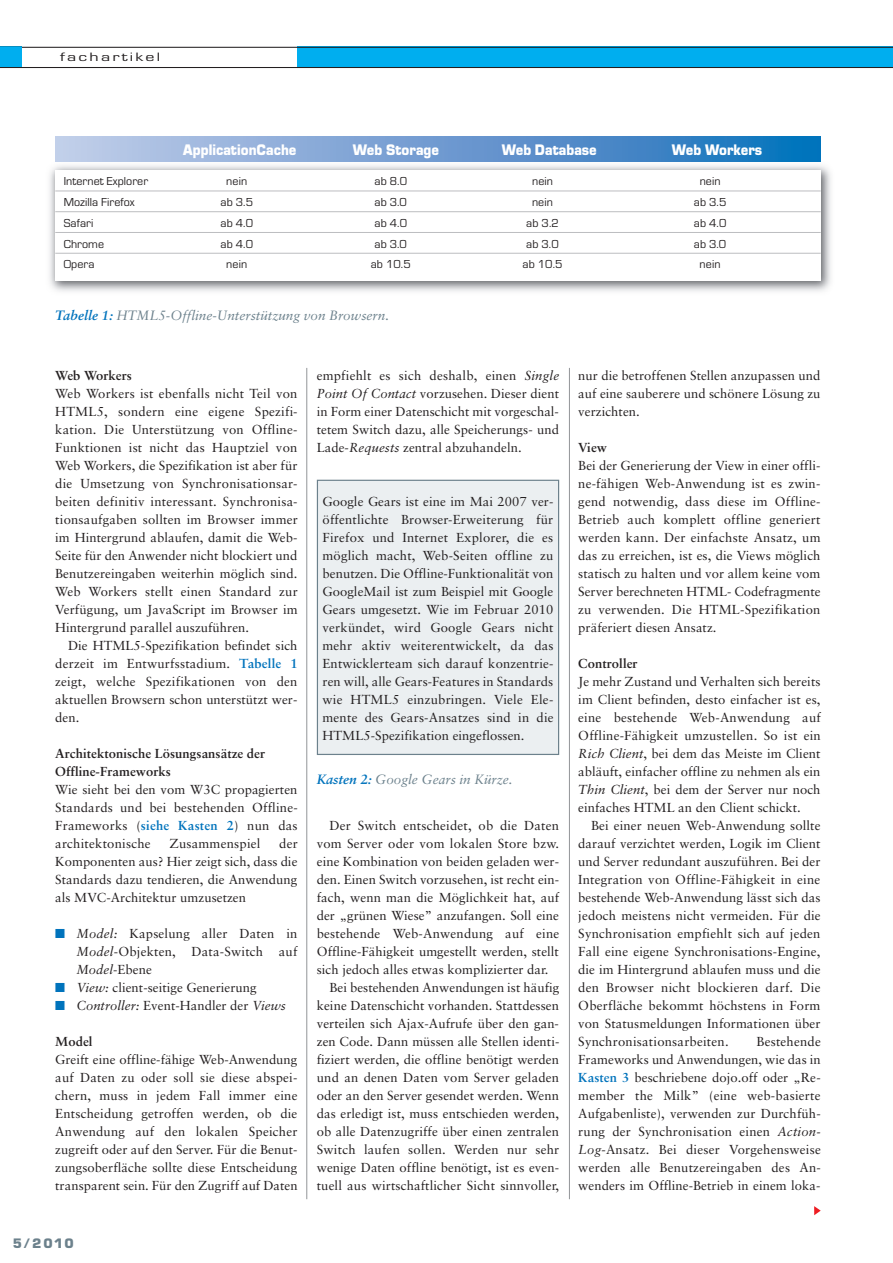
<style>
.page{position:relative;width:893px;height:1263px;background:#fff}
.page>*{position:absolute;margin:0;border:0;box-sizing:border-box;transform-origin:0 0}
.t1{font:700 15px "Eurostile BQ";color:#fff;scale:.9 1}
.t2{font:700 15px "Eurostile BQ";letter-spacing:-.02em;color:#fff;scale:.9 1}
.t3{font:italic 13.5px "Sabon";color:#6c818c}
.t4{font:700 13.5px "Eurostile BQ";color:#6c818c}
.t5{font:13.05px/18px "Sabon";letter-spacing:.005em;color:#231f20;text-align:justify}
.t6{font:700 13.05px/18px "Sabon";letter-spacing:.005em;color:#231f20}
.t7{font:italic 13.05px "Sabon";letter-spacing:.005em;color:#231f20}
.t8{font:12.6px "Eurostile";letter-spacing:.125em;color:#231f20;scale:1.43 1}
.t9{font:12px "Eurostile";letter-spacing:.005em;color:#231f20}
.s1{font-weight:700;color:#0073bc}
.s2{color:#0073bc}
.s3{font-style:italic}
.s4{font-style:normal}
</style>
<div class="page">
<hr style="left:306px;top:368px;width:1px;height:831px;background:#939598">
<hr style="left:569px;top:368px;width:1px;height:831px;background:#939598">
<svg style="left:0;top:47px;width:893px;height:21px"></svg>
<div style="left:0;top:48px;width:21px;height:19px;background:#00aeef"></div>
<svg style="left:814px;top:1206px;width:7px;height:9px"></svg>
<div style="left:318px;top:481px;width:240px;height:273px;background:#ebeff1"></div>
<div style="left:317px;top:480px;width:242px;height:275px;border:1px solid #6c818c"></div>
<img style="left:55px;top:136px;width:766px;height:24px">
<img style="left:49px;top:160px;width:782px;height:132px">
<div style="left:55px;top:170px;width:766px;height:111px;background:#fff"></div>
<hr style="left:55px;top:190px;width:766px;height:1px;background:#bcbdc0">
<hr style="left:55px;top:211px;width:766px;height:1px;background:#bcbdc0">
<hr style="left:55px;top:232px;width:766px;height:1px;background:#bcbdc0">
<hr style="left:55px;top:253px;width:766px;height:1px;background:#bcbdc0">
<p class="t8" style="left:60px;top:52px;width:71px">fachartikel</p>
<p class="t1" style="left:183px;top:144px;width:128px">ApplicationCache</p>
<p class="t1" style="left:353px;top:144px;width:97px">Web Storage</p>
<p class="t1" style="left:502px;top:144px;width:107px">Web Database</p>
<p class="t2" style="left:672px;top:144px;width:102px">Web Workers</p>
<p class="t9" style="left:64px;top:177px;width:86px">Internet Explorer</p>
<p class="t9" style="left:226px;top:177px;width:22px">nein</p>
<p class="t9" style="left:374px;top:177px;width:34px">ab 8.0</p>
<p class="t9" style="left:532px;top:177px;width:22px">nein</p>
<p class="t9" style="left:700px;top:177px;width:22px">nein</p>
<p class="t9" style="left:64px;top:198px;width:72px">Mozilla Firefox</p>
<p class="t9" style="left:220px;top:198px;width:34px">ab 3.5</p>
<p class="t9" style="left:374px;top:198px;width:34px">ab 3.0</p>
<p class="t9" style="left:532px;top:198px;width:22px">nein</p>
<p class="t9" style="left:694px;top:198px;width:34px">ab 3.5</p>
<p class="t9" style="left:64px;top:219px;width:31px">Safari</p>
<p class="t9" style="left:221px;top:219px;width:34px">ab 4.0</p>
<p class="t9" style="left:374px;top:219px;width:34px">ab 4.0</p>
<p class="t9" style="left:526px;top:219px;width:34px">ab 3.2</p>
<p class="t9" style="left:694px;top:219px;width:34px">ab 4.0</p>
<p class="t9" style="left:64px;top:240px;width:42px">Chrome</p>
<p class="t9" style="left:220px;top:240px;width:34px">ab 4.0</p>
<p class="t9" style="left:374px;top:240px;width:34px">ab 3.0</p>
<p class="t9" style="left:526px;top:240px;width:34px">ab 3.0</p>
<p class="t9" style="left:694px;top:240px;width:34px">ab 3.0</p>
<p class="t9" style="left:64px;top:260px;width:32px">Opera</p>
<p class="t9" style="left:226px;top:260px;width:22px">nein</p>
<p class="t9" style="left:371px;top:260px;width:41px">ab 10.5</p>
<p class="t9" style="left:522px;top:260px;width:41px">ab 10.5</p>
<p class="t9" style="left:700px;top:260px;width:22px">nein</p>
<p class="t3" style="left:55px;top:310px;width:335px"><span class="s1">Tabelle 1:</span> HTML5-Offline-Unterstützung von Browsern.</p>
<p class="t6" style="left:55px;top:367px;width:78px">Web Workers</p>
<p class="t5" style="left:55px;top:385px;width:244px">Web Workers ist ebenfalls nicht Teil von HTML5, sondern eine eigene Spezifi - kation. Die Unterstützung von Offline-Funktionen ist nicht das Hauptziel von Web Workers, die Spezifikation ist aber für die Umsetzung von Synchronisationsar - beiten definitiv interessant. Synchronisa - tions aufgaben sollten im Browser immer im Hintergrund ablaufen, damit die Web-Seite für den Anwender nicht blockiert und Benutzereingaben weiterhin möglich sind.<br>Web Workers stellt einen Standard zur Verfügung, um JavaScript im Browser im Hintergrund parallel auszuführen.</p>
<p class="t5" style="left:55px;top:637px;width:244px;text-indent:13px">Die HTML5-Spezifikation befindet sich derzeit im Entwurfsstadium. <span class="s1">Tabelle 1 </span>zeigt, welche Spezifikationen von den aktuellen Browsern schon unterstützt wer&shy;den.</p>
<p class="t6" style="left:55px;top:745px;width:211px">Architektonische Lösungsansätze der<br>Offline-Frameworks</p>
<p class="t5" style="left:55px;top:781px;width:244px">Wie sieht bei den vom W3C propagierten Standards und bei bestehenden Offline-Frameworks (<span class="s1">siehe Kasten 2</span>) nun das architektonische</p>
<p class="t5" style="left:55px;top:835px;width:244px;text-indent:224px">der Kompo nenten aus? Hier zeigt sich, dass die Standards dazu tendieren, die Anwendung als MVC-Architektur umzusetzen</p>
<p class="t5" style="left:77px;top:925px;width:222px;text-indent:-21px"><span class="s2">■</span> <span class="s3">Model:</span> Kapselung aller Daten in <span class="s3">Model</span>-Objekten, Data-Switch auf <span class="s3">Mo del</span>-Ebene</p>
<p class="t5" style="left:55px;top:979px;width:203px"><span class="s2">■</span> <span class="s3">View:</span> client-seitige Generierung</p>
<p class="t7" style="left:55px;top:1000px;width:232px"><span class="s2">■</span> Controller: <span class="s4">Event-Handler der</span> Views</p>
<p class="t6" style="left:55px;top:1033px;width:39px">Model</p>
<p class="t5" style="left:55px;top:1051px;width:244px">Greift eine offline-fähige Web-Anwendung auf Daten zu oder soll sie diese abspei&shy;chern, muss in jedem Fall immer eine Entscheidung getroffen werden, ob die Anwendung auf den lokalen Speicher zugreift oder auf den Server. Für die Benut - zungsoberfläche sollte diese Entscheidung transparent sein. Für den Zugriff auf Daten</p>
<p class="t5" style="left:169px;top:835px;width:93px">Zusammenspiel</p>
<p class="t4" style="left:13px;top:1239px;width:62px">5/2010</p>
<p class="t5" style="left:317px;top:367px;width:244px">empfiehlt es sich deshalb, einen <span class="s3">Single Point Of Contact</span> vorzusehen. Dieser dient in Form einer Datenschicht mit vorgeschal&shy;tetem Switch dazu, alle Speicherungs- und Lade-<span class="s3">Requests</span> zentral abzuhandeln.</p>
<p class="t5" style="left:578px;top:367px;width:244px">nur die betroffenen Stellen anzupassen und auf eine sauberere und schönere Lösung zu verzichten.</p>
<p class="t6" style="left:578px;top:439px;width:30px">View</p>
<p class="t5" style="left:578px;top:457px;width:244px">Bei der Generierung der View in einer offli&shy;ne-fähigen Web-Anwendung ist es zwin&shy;gend notwendig, dass diese im Offline-Betrieb auch komplett offline generiert werden kann. Der einfachste Ansatz, um das zu erreichen, ist es, die Views möglich statisch zu halten und vor allem keine vom Server berechneten HTML- Codefragmente zu verwenden. Die HTML-Spezifikation präferiert diesen Ansatz.</p>
<p class="t6" style="left:578px;top:655px;width:61px">Controller</p>
<p class="t5" style="left:578px;top:673px;width:244px">Je mehr Zustand und Verhalten sich bereits im Client befinden, desto einfacher ist es, eine bestehende Web-Anwendung auf Offline-Fähigkeit umzustellen. So ist ein <span class="s3">Rich Client</span>, bei dem das Meiste im Client abläuft, einfacher offline zu nehmen als ein <span class="s3">Thin Client</span>, bei dem der Server nur noch einfaches HTML an den Client schickt.</p>
<p class="t5" style="left:578px;top:817px;width:244px;text-indent:13px">Bei einer neuen Web-Anwendung sollte darauf verzichtet werden, Logik im Client und Server redundant auszuführen. Bei der Integration von Offline-Fähigkeit in eine bestehende Web-Anwendung lässt sich das jedoch meistens nicht vermeiden. Für die Synchronisation empfiehlt sich auf jeden Fall eine eigene Synchronisations-Engine, die im Hintergrund ablaufen muss und die den Browser nicht blockieren darf. Die Oberfläche bekommt höchstens in Form von Statusmeldungen Informationen über Synchronisationsarbeiten.</p>
<p class="t5" style="left:323px;top:493px;width:233px">Google Gears ist eine im Mai 2007 ver&shy;öffentlichte Browser-Erweiterung für Firefox und Internet Explorer, die es möglich macht, Web-Seiten offline zu benutzen. Die Offline-Funktionalität von GoogleMail ist zum Beispiel mit Google Gears umgesetzt. Wie im Februar 2010 verkündet, wird Google Gears nicht mehr aktiv weiterentwickelt, da das Entwicklerteam sich darauf konzentrie&shy;ren will, alle Gears-Features in Standards wie HTML5 einzubringen. Viele Ele - mente des Gears-Ansatzes sind in die HTML5-Spezifikation eingeflossen.</p>
<p class="t3" style="left:317px;top:773px;width:197px"><span class="s1">Kasten 2:</span> Google Gears in Kürze.</p>
<p class="t5" style="left:330px;top:817px;width:231px">Der Switch entscheidet, ob die Daten</p>
<p class="t5" style="left:317px;top:835px;width:244px">vom Server oder vom lokalen Store bzw.</p>
<p class="t5" style="left:317px;top:853px;width:244px">eine Kombination von beiden geladen wer-</p>
<p class="t5" style="left:317px;top:871px;width:244px">den. Einen Switch vorzusehen, ist recht ein-</p>
<p class="t5" style="left:317px;top:889px;width:244px">fach, wenn man die Möglichkeit hat, auf</p>
<p class="t5" style="left:317px;top:907px;width:244px">der „grünen Wiese” anzufangen. Soll eine</p>
<p class="t5" style="left:317px;top:925px;width:244px">bestehende Web-Anwendung auf eine</p>
<p class="t5" style="left:317px;top:943px;width:244px">Offline-Fähigkeit umgestellt werden, stellt</p>
<p class="t5" style="left:317px;top:961px;width:233px">sich jedoch alles etwas komplizierter dar.</p>
<p class="t5" style="left:330px;top:979px;width:231px">Bei bestehenden Anwendungen ist häufig</p>
<p class="t5" style="left:317px;top:997px;width:244px">keine Datenschicht vorhanden. Stattdessen</p>
<p class="t5" style="left:317px;top:1015px;width:244px">verteilen sich Ajax-Aufrufe über den gan-</p>
<p class="t5" style="left:317px;top:1033px;width:244px">zen Code. Dann müssen alle Stellen identi-</p>
<p class="t5" style="left:317px;top:1051px;width:244px">fiziert werden, die offline benötigt werden</p>
<p class="t5" style="left:317px;top:1069px;width:244px">und an denen Daten vom Server geladen</p>
<p class="t5" style="left:317px;top:1087px;width:244px">oder an den Server gesendet werden. Wenn</p>
<p class="t5" style="left:317px;top:1105px;width:244px">das erledigt ist, muss entschieden werden,</p>
<p class="t5" style="left:317px;top:1123px;width:244px">ob alle Datenzugriffe über einen zentralen</p>
<p class="t5" style="left:317px;top:1141px;width:244px">Switch laufen sollen. Werden nur sehr</p>
<p class="t5" style="left:317px;top:1159px;width:244px">wenige Daten offline benötigt, ist es even-</p>
<p class="t5" style="left:317px;top:1177px;width:244px">tuell aus wirtschaftlicher Sicht sinnvoller,</p>
<p class="t5" style="left:578px;top:1033px;width:244px;text-indent:178px">Bestehende Frame works und Anwendungen, wie das in <span class="s1">Kasten 3</span> beschriebene dojo.off oder „Re - mem ber the Milk” (eine web-basierte Aufgabenliste), verwenden zur Durch füh - rung der Synchronisation einen <span class="s3">Action-Log</span>-Ansatz. Bei dieser Vorgehensweise werden alle Benutzereingaben des An - wenders im Offline-Betrieb in einem loka-</p>
</div>
